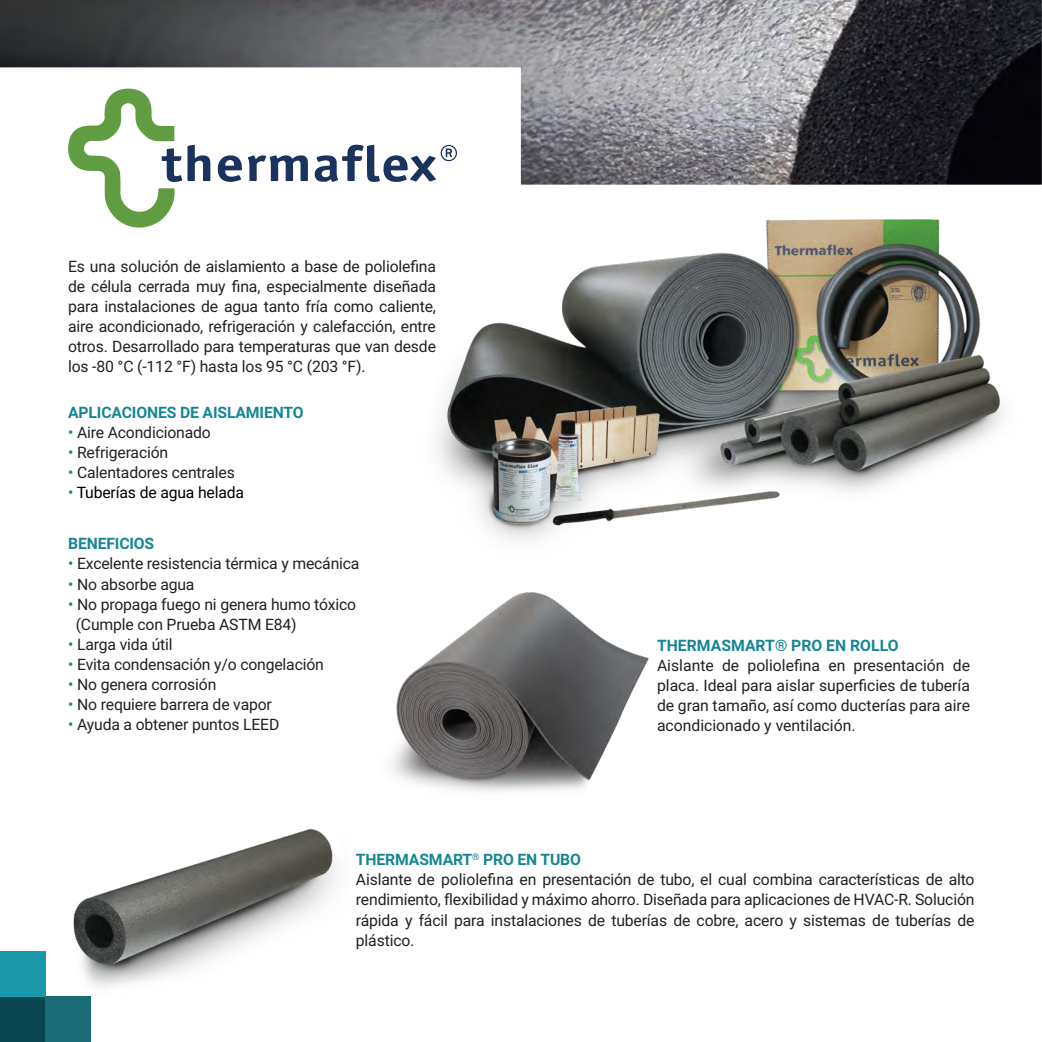
<style>
.page{position:relative;width:1042px;height:1042px;background:#fff}
.page>*{position:absolute;margin:0;border:0;box-sizing:border-box;transform-origin:0 0}
.t1{font:15.75px/20.1px "Roboto";letter-spacing:-.01em;color:#231f20;text-align:justify}
.t2{font:700 15.75px "Roboto";letter-spacing:-.01em;color:#168695}
.t3{font:15.75px "Roboto";letter-spacing:-.01em;color:#010101}
.s1{color:#168695}
.s2{font-weight:700;color:#168695}
</style>
<div class="page">
<div style="left:0;top:996px;width:45px;height:46px;background:#094651"></div>
<div style="left:0;top:951px;width:45px;height:45px;background:#1a97a8"></div>
<div style="left:45px;top:996px;width:46px;height:46px;background:#1b6c77"></div>
<img style="left:0;top:0;width:1042px;height:185px">
<svg style="left:218px;top:155px;width:24px;height:27px"></svg>
<svg style="left:68px;top:89px;width:142px;height:139px"></svg>
<svg style="left:248px;top:155px;width:60px;height:26px"></svg>
<svg style="left:314px;top:144px;width:143px;height:38px"></svg>
<img style="left:437px;top:219px;width:565px;height:322px">
<img style="left:391px;top:592px;width:258px;height:200px">
<img style="left:73px;top:829px;width:263px;height:158px">
<p class="t1" style="left:68px;top:255px;width:369px">Es una solución de aislamiento a base de poliolefina de célula cerrada muy fina, especialmente diseñada para instalaciones de agua tanto fría como caliente, aire acondicionado, refrigeración y calefacción, entre otros. Desarrollado para temperaturas que van desde los -80 °C (-112 °F) hasta los 95 °C (203 °F).</p>
<p class="t2" style="left:68px;top:401px;width:237px">APLICACIONES DE AISLAMIENTO</p>
<p class="t1" style="left:68px;top:421px;width:144px"><span class="s1">•</span> Aire Acondicionado</p>
<p class="t1" style="left:68px;top:441px;width:102px"><span class="s1">•</span> Refrigeración</p>
<p class="t1" style="left:68px;top:462px;width:168px"><span class="s1">•</span> Calentadores centrales</p>
<p class="t3" style="left:68px;top:481px;width:178px"><span class="s1">•</span> Tuberías de agua helada</p>
<p class="t2" style="left:68px;top:533px;width:88px">BENEFICIOS</p>
<p class="t1" style="left:68px;top:553px;width:293px"><span class="s1">•</span> Excelente resistencia térmica y mecánica</p>
<p class="t1" style="left:68px;top:573px;width:128px"><span class="s1">•</span> No absorbe agua</p>
<p class="t1" style="left:76px;top:593px;width:282px;text-indent:-8px"><span class="s1">•</span> No propaga fuego ni genera humo tóxico (Cumple con Prueba ASTM E84)</p>
<p class="t1" style="left:68px;top:634px;width:106px"><span class="s1">•</span> Larga vida útil</p>
<p class="t1" style="left:68px;top:654px;width:257px"><span class="s1">•</span> Evita condensación y/o congelación</p>
<p class="t1" style="left:68px;top:674px;width:150px"><span class="s1">•</span> No genera corrosión</p>
<p class="t1" style="left:68px;top:694px;width:205px"><span class="s1">•</span> No requiere barrera de vapor</p>
<p class="t1" style="left:68px;top:714px;width:213px"><span class="s1">•</span> Ayuda a obtener puntos LEED</p>
<p class="t2" style="left:657px;top:634px;width:243px">THERMASMART® PRO EN ROLLO</p>
<p class="t1" style="left:657px;top:654px;width:314px">Aislante de poliolefina en presentación de placa. Ideal para aislar superficies de tubería de gran tamaño, así como ducterías para aire acondicionado y ventilación.</p>
<p class="t1" style="left:356px;top:849px;width:620px;text-align:left"><span class="s2">THERMASMART</span><sup>®</sup> <span class="s2">PRO EN TUBO<br></span>Aislante de poliolefina en presentación de tubo, el cual combina características de alto rendimiento, flexibilidad y máximo ahorro. Diseñada para aplicaciones de HVAC-R. Solución rápida y fácil para instalaciones de tuberías de cobre, acero y sistemas de tuberías de plástico.</p>
</div>
